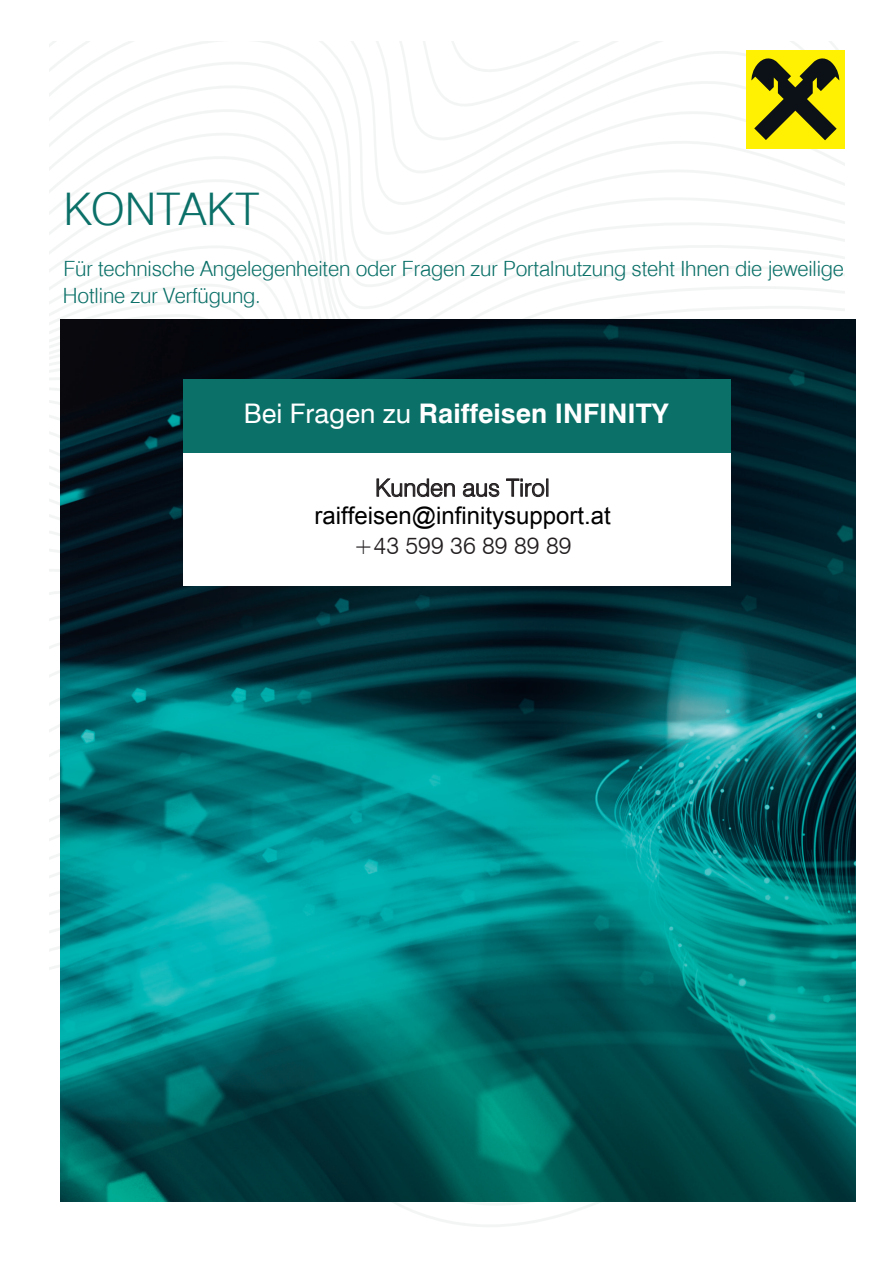
<style>
.page{position:relative;width:893px;height:1263px;background:#fff}
.page>*{position:absolute;margin:0;border:0;box-sizing:border-box;transform-origin:0 0}
.t1{font:300 45px "Swiss 721 TL";color:#0a7068}
.t2{font:700 27px "Swiss 721 BT";color:#fff}
.t3{font:24px "Arial";color:#000}
.t4{font:300 24px "Swiss 721 BT";color:#231f20}
.t5{font:300 21px/27px "Swiss 721 TL";letter-spacing:-.01em;color:#0a7068}
.s1{font-weight:400}
</style>
<div class="page">
<svg style="left:50px;top:281px;width:794px;height:42px"></svg>
<svg style="left:50px;top:244px;width:794px;height:37px"></svg>
<svg style="left:50px;top:205px;width:794px;height:39px"></svg>
<svg style="left:50px;top:173px;width:794px;height:32px"></svg>
<svg style="left:50px;top:42px;width:794px;height:131px"></svg>
<img style="left:60px;top:320px;width:795px;height:881px">
<div style="left:184px;top:380px;width:547px;height:73px;background:#0a7068"></div>
<div style="left:184px;top:453px;width:547px;height:133px;background:#fff"></div>
<svg style="left:746px;top:50px;width:98px;height:98px;background:#a7a008"></svg>
<h1 class="t1" style="left:63px;top:179px;width:197px">KONTAKT</h1>
<p class="t5" style="left:63px;top:255px;width:783px">Für technische Angelegenheiten oder Fragen zur Portalnutzung steht Ihnen die jeweilige<br>Hotline zur Verfügung.</p>
<p class="t2" style="left:244px;top:397px;width:426px"><span class="s1">Bei Fragen zu</span> Raiffeisen INFINITY</p>
<p class="t4" style="left:375px;top:473px;width:176px">Kunden aus Tirol</p>
<p class="t3" style="left:314px;top:500px;width:298px">raiffeisen@infinitysupport.at</p>
<p class="t4" style="left:354px;top:531px;width:219px">+43 599 36 89 89 89</p>
</div>
